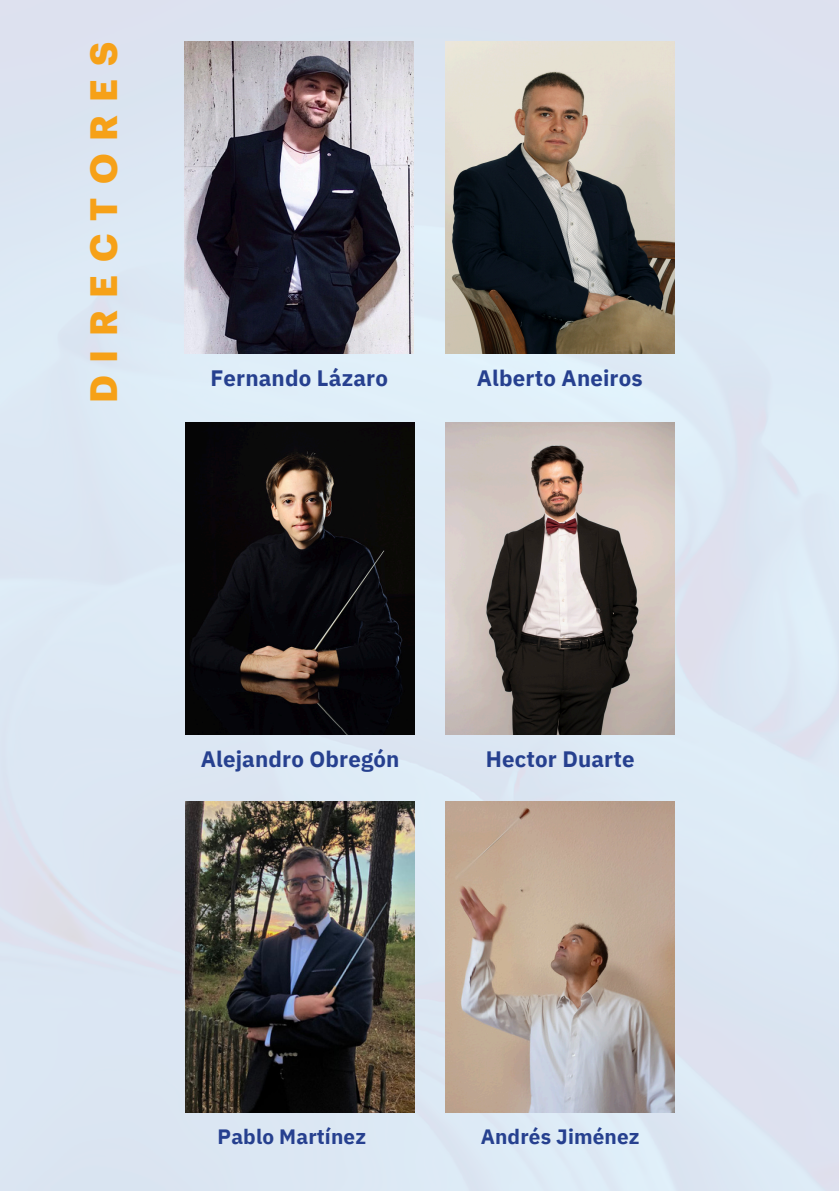
<style>
.page{position:relative;width:839px;height:1191px;background:#fff}
.page>*{position:absolute;margin:0;border:0;box-sizing:border-box;transform-origin:0 0}
.t1{font:700 37.4px "Graphik";letter-spacing:.345em;color:#f6a118}
.t2{font:700 22.2px "IBM Plex Sans";letter-spacing:.005em;color:#26408f}
.t3{font:700 20.8px "IBM Plex Sans";letter-spacing:.005em;color:#26408f}
</style>
<div class="page">
<div style="left:0;top:0;width:838px;height:1191px;background:#dce7f3"></div>
<img style="left:185px;top:423px;width:229px;height:311px">
<img style="left:185px;top:801px;width:229px;height:312px">
<img style="left:446px;top:801px;width:228px;height:312px">
<img style="left:185px;top:42px;width:228px;height:312px">
<img style="left:446px;top:42px;width:228px;height:312px">
<img style="left:446px;top:423px;width:228px;height:311px">
<p class="t1" style="left:86px;top:403px;width:363px;rotate:-90deg">DIRECTORES</p>
<p class="t2" style="left:210px;top:363px;width:179px">Fernando Lázaro</p>
<p class="t2" style="left:477px;top:363px;width:167px">Alberto Aneiros</p>
<p class="t2" style="left:201px;top:745px;width:200px">Alejandro Obregón</p>
<p class="t2" style="left:485px;top:744px;width:150px">Hector Duarte</p>
<p class="t3" style="left:217px;top:1122px;width:150px">Pablo Martínez</p>
<p class="t3" style="left:481px;top:1122px;width:160px">Andrés Jiménez</p>
</div>
